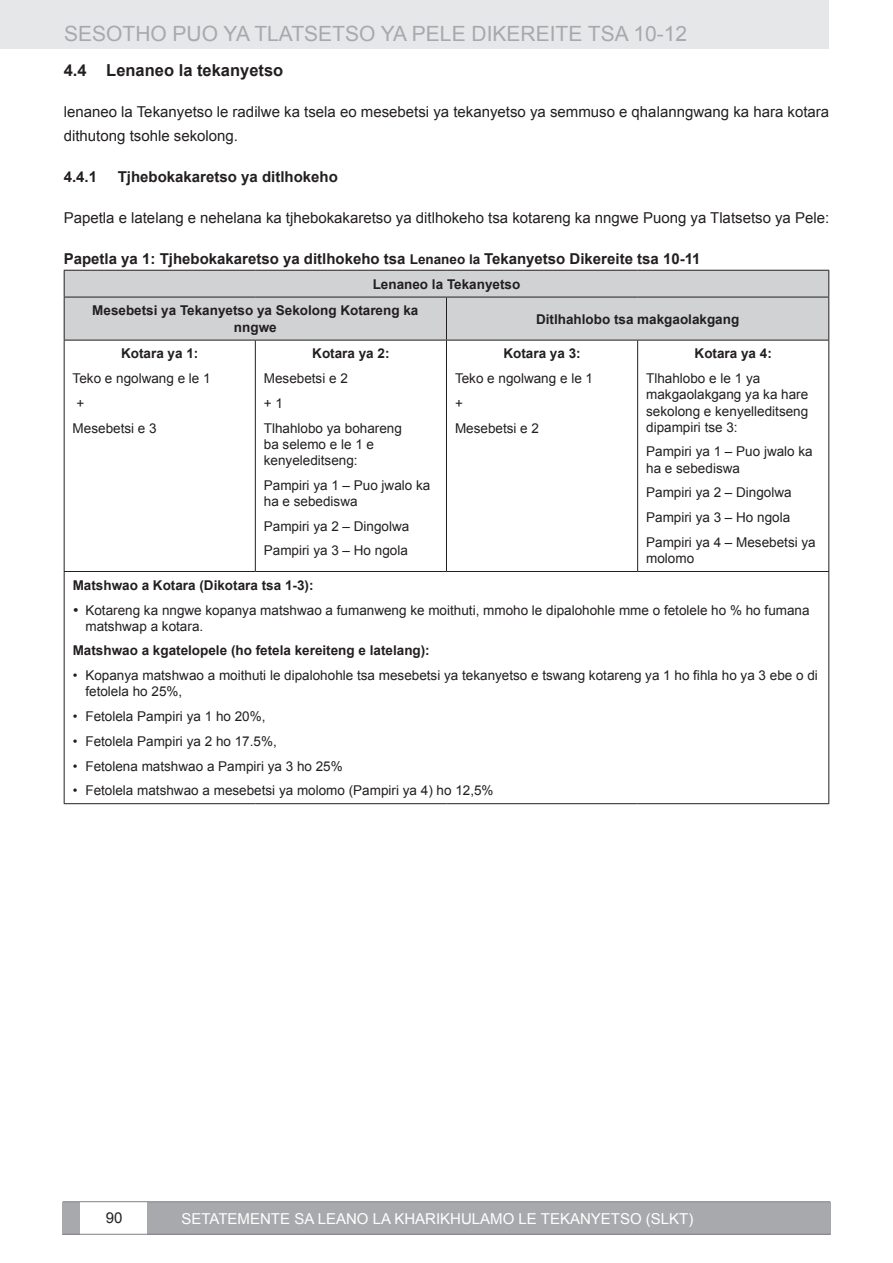
<style>
.page{position:relative;width:893px;height:1263px;background:#fff}
.page>*{position:absolute;margin:0;border:0;box-sizing:border-box;transform-origin:0 0}
.t1{font:21px "Arial";color:#a8a9ad}
.t2{font:700 16.5px "Arial";color:#231f20}
.t3{font:15px/24px "Arial";color:#231f20}
.t4{font:700 15px "Arial";color:#231f20}
.t5{font:15px "Arial";color:#fff}
.t6{font:13.5px/24.8px "Arial";color:#231f20}
.t7{font:700 13.5px/26.8px "Arial";color:#231f20}
.s1{font-size:13.5px}
</style>
<div class="page">
<div style="left:0;top:0;width:829px;height:49px;background:#e6e7e9"></div>
<div style="left:63px;top:1202px;width:17px;height:32px;background:#a8a9ad"></div>
<div style="left:147px;top:1202px;width:683px;height:32px;background:#a8a9ad"></div>
<hr style="left:63px;top:1234px;width:767px;height:1px;background:#808285">
<hr style="left:63px;top:1201px;width:767px;height:1px;background:#808285">
<div style="left:65px;top:271px;width:763px;height:69px;background:#d1d2d4"></div>
<svg style="left:64px;top:271px;width:1px;height:26px"></svg>
<svg style="left:828px;top:271px;width:1px;height:26px"></svg>
<hr style="left:64px;top:297px;width:1px;height:43px;background:#231f20">
<hr style="left:64px;top:340px;width:1px;height:231px;background:#231f20">
<hr style="left:828px;top:340px;width:1px;height:231px;background:#231f20">
<hr style="left:64px;top:572px;width:1px;height:231px;background:#231f20">
<hr style="left:828px;top:572px;width:1px;height:231px;background:#231f20">
<hr style="left:64px;top:270px;width:191px;height:1px;background:#231f20">
<hr style="left:255px;top:270px;width:191px;height:1px;background:#231f20">
<hr style="left:446px;top:270px;width:192px;height:1px;background:#231f20">
<hr style="left:638px;top:270px;width:191px;height:1px;background:#231f20">
<hr style="left:64px;top:297px;width:191px;height:1px;background:#231f20">
<hr style="left:255px;top:297px;width:191px;height:1px;background:#231f20">
<hr style="left:64px;top:340px;width:191px;height:1px;background:#231f20">
<hr style="left:255px;top:340px;width:1px;height:231px;background:#231f20">
<hr style="left:255px;top:340px;width:191px;height:1px;background:#231f20">
<hr style="left:446px;top:297px;width:1px;height:43px;background:#231f20">
<hr style="left:446px;top:340px;width:1px;height:231px;background:#231f20">
<hr style="left:446px;top:297px;width:192px;height:1px;background:#231f20">
<hr style="left:638px;top:297px;width:191px;height:1px;background:#231f20">
<hr style="left:446px;top:340px;width:192px;height:1px;background:#231f20">
<hr style="left:828px;top:297px;width:1px;height:43px;background:#231f20">
<hr style="left:637px;top:340px;width:1px;height:231px;background:#231f20">
<hr style="left:638px;top:340px;width:191px;height:1px;background:#231f20">
<hr style="left:64px;top:571px;width:191px;height:1px;background:#231f20">
<hr style="left:255px;top:571px;width:191px;height:1px;background:#231f20">
<hr style="left:446px;top:571px;width:192px;height:1px;background:#231f20">
<hr style="left:638px;top:571px;width:191px;height:1px;background:#231f20">
<hr style="left:64px;top:803px;width:191px;height:1px;background:#231f20">
<hr style="left:255px;top:803px;width:191px;height:1px;background:#231f20">
<hr style="left:446px;top:803px;width:192px;height:1px;background:#231f20">
<hr style="left:638px;top:803px;width:191px;height:1px;background:#231f20">
<h1 class="t1" style="left:64px;top:21px;width:624px">SESOTHO PUO YA TLATSETSO YA PELE DIKEREITE TSA 10-12</h1>
<p class="t2" style="left:64px;top:61px;width:221px">4.4 Lenaneo la tekanyetso</p>
<p class="t3" style="left:64px;top:100px;width:767px">lenaneo la Tekanyetso le radilwe ka tsela eo mesebetsi ya tekanyetso ya semmuso e qhalanngwang ka hara kotara dithutong tsohle sekolong.</p>
<p class="t4" style="left:64px;top:168px;width:35px">4.4.1</p>
<p class="t4" style="left:118px;top:168px;width:222px">Tjhebokakaretso ya ditlhokeho</p>
<p class="t3" style="left:64px;top:206px;width:767px">Papetla e latelang e nehelana ka tjhebokakaretso ya ditlhokeho tsa kotareng ka nngwe Puong ya Tlatsetso ya Pele:</p>
<p class="t4" style="left:64px;top:250px;width:638px">Papetla ya 1: Tjhebokakaretso ya ditlhokeho tsa <span class="s1">Lenaneo la</span> Tekanyetso Dikereite tsa 10-11</p>
<p class="t7" style="left:92px;top:270px;width:429px;text-indent:280px">Lenaneo la Tekanyetso<br>Mesebetsi ya Tekanyetso ya Sekolong Kotareng ka</p>
<p class="t7" style="left:234px;top:313px;width:44px">nngwe</p>
<p class="t7" style="left:536px;top:305px;width:205px">Ditlhahlobo tsa makgaolakgang</p>
<p class="t7" style="left:121px;top:340px;width:79px">Kotara ya 1:</p>
<p class="t6" style="left:73px;top:366px;width:140px">Teko e ngolwang e le 1 +<br>Mesebetsi e 3</p>
<p class="t7" style="left:312px;top:340px;width:79px">Kotara ya 2:</p>
<p class="t6" style="left:264px;top:366px;width:140px">Mesebetsi e 2<br>+ 1<br>Tlhahlobo ya bohareng</p>
<p class="t6" style="left:264px;top:436px;width:112px;line-height:16.2px">ba selemo e le 1 e kenyeleditseng:</p>
<p class="t6" style="left:264px;top:477px;width:168px;line-height:16.2px">Pampiri ya 1 – Puo jwalo ka ha e sebediswa</p>
<p class="t6" style="left:264px;top:513px;width:147px">Pampiri ya 2 – Dingolwa<br>Pampiri ya 3 – Ho ngola</p>
<p class="t7" style="left:503px;top:340px;width:79px">Kotara ya 3:</p>
<p class="t6" style="left:455px;top:366px;width:140px">Teko e ngolwang e le 1 +<br>Mesebetsi e 2</p>
<p class="t7" style="left:695px;top:340px;width:79px">Kotara ya 4:</p>
<p class="t6" style="left:646px;top:370px;width:164px;line-height:16.2px">Tlhahlobo e le 1 ya makgaolakgang ya ka hare sekolong e kenyelleditseng dipampiri tse 3:</p>
<p class="t6" style="left:646px;top:444px;width:168px;line-height:16.2px">Pampiri ya 1 – Puo jwalo ka ha e sebediswa</p>
<p class="t6" style="left:646px;top:480px;width:171px">Pampiri ya 2 – Dingolwa<br>Pampiri ya 3 – Ho ngola<br>Pampiri ya 4 – Mesebetsi ya</p>
<p class="t6" style="left:646px;top:546px;width:50px">molomo</p>
<p class="t7" style="left:73px;top:572px;width:242px">Matshwao a Kotara (Dikotara tsa 1-3):</p>
<p class="t6" style="left:85px;top:602px;width:726px;line-height:16.2px;text-indent:-13px">• Kotareng ka nngwe kopanya matshwao a fumanweng ke moithuti, mmoho le dipalohohle mme o fetolele ho % ho fumana matshwap a kotara.</p>
<p class="t7" style="left:73px;top:637px;width:359px">Matshwao a kgatelopele (ho fetela kereiteng e latelang):</p>
<p class="t6" style="left:85px;top:667px;width:734px;line-height:16.2px;text-indent:-13px">• Kopanya matshwao a moithuti le dipalohohle tsa mesebetsi ya tekanyetso e tswang kotareng ya 1 ho fihla ho ya 3 ebe o di fetolela ho 25%,</p>
<p class="t6" style="left:73px;top:704px;width:194px">• Fetolela Pampiri ya 1 ho 20%,</p>
<p class="t6" style="left:73px;top:729px;width:206px">• Fetolela Pampiri ya 2 ho 17.5%,</p>
<p class="t6" style="left:73px;top:753px;width:272px">• Fetolena matshwao a Pampiri ya 3 ho 25%</p>
<p class="t6" style="left:73px;top:778px;width:422px">• Fetolela matshwao a mesebetsi ya molomo (Pampiri ya 4) ho 12,5%</p>
<p class="t3" style="left:106px;top:1205px;width:18px">90</p>
<p class="t5" style="left:182px;top:1210px;width:513px">SETATEMENTE SA LEANO LA KHARIKHULAMO LE TEKANYETSO (SLKT)</p>
</div>
